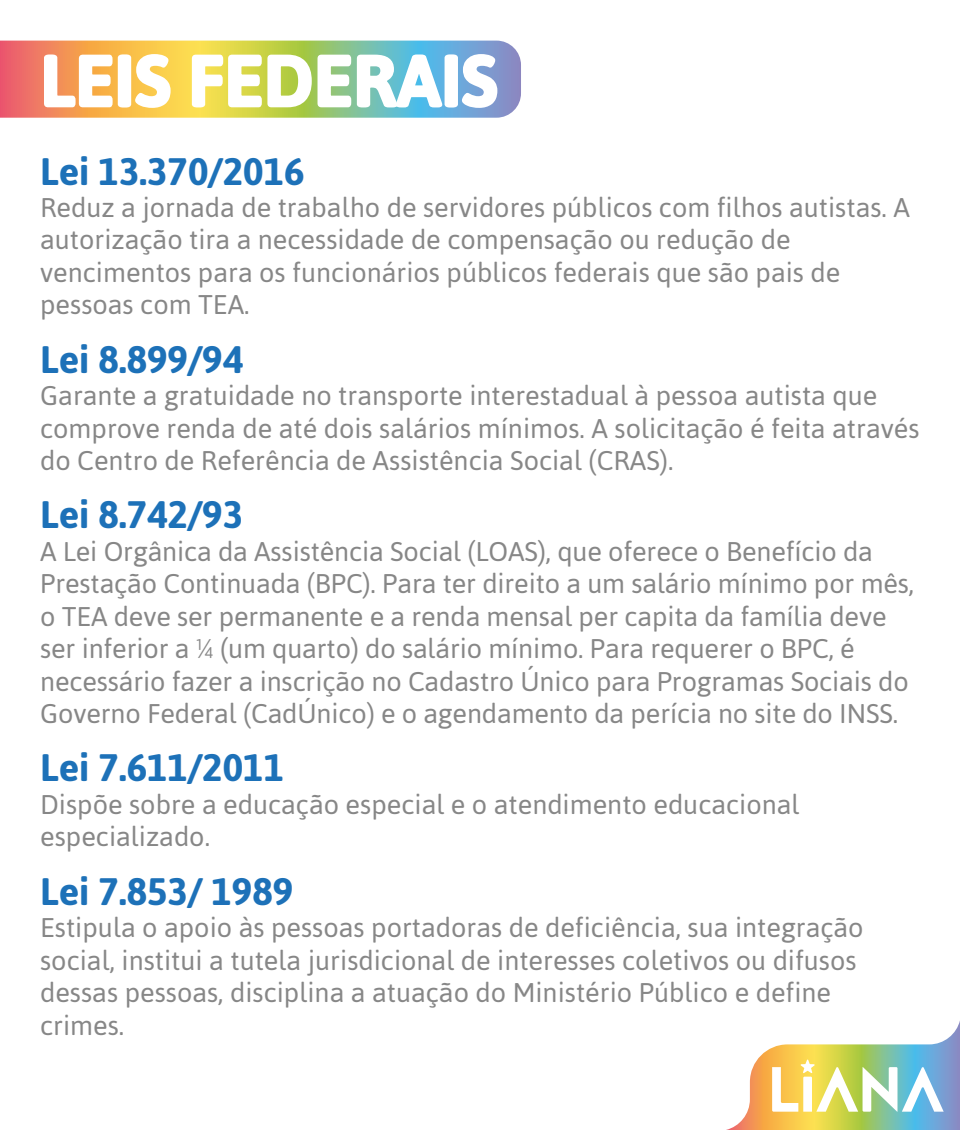
<style>
.page{position:relative;width:960px;height:1130px;background:#fff}
.page>*{position:absolute;margin:0;border:0;box-sizing:border-box;transform-origin:0 0}
.t1{font:700 72px "Asap";color:#fff}
.t2{font:700 38.25px "Asap";color:#1d71b8}
.t3{font:27px/32.4px "Asap";color:#878787}
</style>
<div class="page">
<svg style="left:0;top:41px;width:521px;height:77px;background:#c4be8d"></svg>
<svg style="left:726px;top:1024px;width:233px;height:106px"></svg>
<h1 class="t1" style="left:40px;top:39px;width:458px">LEIS FEDERAIS</h1>
<h2 class="t2" style="left:40px;top:149px;width:266px">Lei 13.370/2016</h2>
<p class="t3" style="left:40px;top:191px;width:871px">Reduz a jornada de trabalho de servidores públicos com filhos autistas. A autorização tira a necessidade de compensação ou redução de vencimentos para os funcionários públicos federais que são pais de pessoas com TEA.</p>
<h2 class="t2" style="left:40px;top:337px;width:204px">Lei 8.899/94</h2>
<p class="t3" style="left:40px;top:379px;width:880px">Garante a gratuidade no transporte interestadual à pessoa autista que comprove renda de até dois salários mínimos. A solicitação é feita através do Centro de Referência de Assistência Social (CRAS).</p>
<h2 class="t2" style="left:40px;top:493px;width:204px">Lei 8.742/93</h2>
<p class="t3" style="left:40px;top:535px;width:875px">A Lei Orgânica da Assistência Social (LOAS), que oferece o Benefício da Prestação Continuada (BPC). Para ter direito a um salário mínimo por mês, o TEA deve ser permanente e a renda mensal per capita da família deve ser inferior a ¼ (um quarto) do salário mínimo. Para requerer o BPC, é necessário fazer a inscrição no Cadastro Único para Programas Sociais do Governo Federal (CadÚnico) e o agendamento da perícia no site do INSS.</p>
<h2 class="t2" style="left:40px;top:745px;width:245px">Lei 7.611/2011</h2>
<p class="t3" style="left:40px;top:788px;width:760px">Dispõe sobre a educação especial e o atendimento educacional especializado.</p>
<h2 class="t2" style="left:40px;top:869px;width:255px">Lei 7.853/ 1989</h2>
<p class="t3" style="left:40px;top:911px;width:824px">Estipula o apoio às pessoas portadoras de deficiência, sua integração social, institui a tutela jurisdicional de interesses coletivos ou difusos dessas pessoas, disciplina a atuação do Ministério Público e define crimes.</p>
</div>
